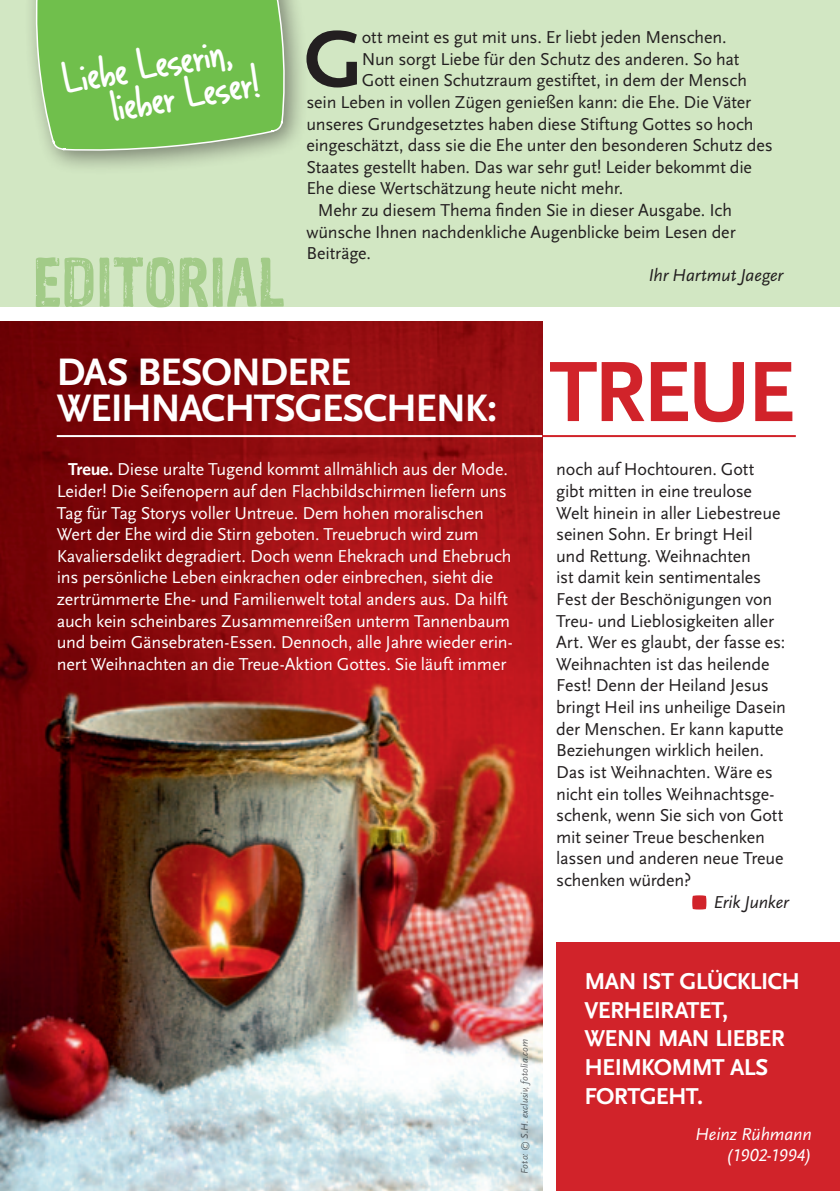
<style>
.page{position:relative;width:840px;height:1191px;background:#fff}
.page>*{position:absolute;margin:0;border:0;box-sizing:border-box;transform-origin:0 0}
.t1{font:700 89.4px "Scala Sans LF";letter-spacing:-.035em;color:#d1232a}
.t2{font:700 83.4px "Scala Sans LF";color:#231f20}
.t3{font:43px/35.2px "Lightupthe World";color:#fff}
.t4{font:700 40px/36px "Scala Sans LF";letter-spacing:-.03em;color:#fff}
.t5{font:700 24px/28.8px "Scala Sans LF";letter-spacing:-.035em;color:#fff}
.t6{font:18px/21.6px "Scala Sans LF";letter-spacing:-.01em;color:#231f20}
.t7{font:18px/21.6px "Scala Sans LF";letter-spacing:-.01em;color:#fff}
.t8{font:italic 18px "Scala Sans LF";letter-spacing:-.005em;color:#231f20}
.t9{font:italic 18px/21.6px "Scala Sans LF";letter-spacing:-.01em;color:#fff;text-align:right}
.t10{font:italic 10px "Scala Sans LF";letter-spacing:.005em;color:#6c6d70}
.s1{font-weight:700}
</style>
<div class="page">
<img style="left:0;top:322px;width:541px;height:869px">
<div style="left:0;top:0;width:839px;height:307px;background:#d2e7c3"></div>
<svg style="left:36px;top:257px;width:247px;height:50px"></svg>
<div style="left:23px;top:0;width:286px;height:175px;background:#231f20;opacity:.5"></div>
<svg style="left:23px;top:0;width:274px;height:159px;background:#80c261"></svg>
<svg style="left:692px;top:895px;width:14px;height:14px"></svg>
<div style="left:556px;top:943px;width:283px;height:248px;background:#d1232a"></div>
<hr style="left:57px;top:435px;width:484px;height:2px;background:#fff">
<hr style="left:541px;top:435px;width:254px;height:2px;background:#d1232a">
<h3 class="t3" style="left:102px;top:53px;width:150px;text-indent:-42px;rotate:-10deg">Liebe Leserin, lieber Leser!</h3>
<h2 class="t2" style="left:304px;top:10px;width:61px">G</h2>
<p class="t6" style="left:361px;top:27px;width:366px">ott meint es gut mit uns. Er liebt jeden Menschen.</p>
<p class="t6" style="left:361px;top:48px;width:379px">Nun sorgt Liebe für den Schutz des anderen. So hat</p>
<p class="t6" style="left:361px;top:70px;width:386px">Gott einen Schutzraum gestiftet, in dem der Mensch</p>
<p class="t6" style="left:306px;top:91px;width:446px">sein Leben in vollen Zügen genießen kann: die Ehe. Die Väter</p>
<p class="t6" style="left:306px;top:113px;width:448px">unseres Grundgesetztes haben diese Stiftung Gottes so hoch</p>
<p class="t6" style="left:306px;top:135px;width:467px">eingeschätzt, dass sie die Ehe unter den besonderen Schutz des</p>
<p class="t6" style="left:306px;top:156px;width:447px">Staates gestellt haben. Das war sehr gut! Leider bekommt die</p>
<p class="t6" style="left:306px;top:178px;width:318px">Ehe diese Wertschätzung heute nicht mehr.</p>
<p class="t6" style="left:317px;top:199px;width:415px">Mehr zu diesem Thema finden Sie in dieser Ausgabe. Ich</p>
<p class="t6" style="left:306px;top:221px;width:430px">wünsche Ihnen nachdenkliche Augenblicke beim Lesen der</p>
<p class="t6" style="left:306px;top:243px;width:66px">Beiträge.</p>
<p class="t8" style="left:648px;top:264px;width:136px">Ihr Hartmut Jaeger</p>
<h3 class="t4" style="left:57px;top:354px;width:441px">DAS BESONDERE<br>WEIHNACHTSGESCHENK:</h3>
<p class="t7" style="left:57px;top:459px;width:457px;text-indent:11px"><span class="s1">Treue.</span> Diese uralte Tugend kommt allmählich aus der Mode.<br>Leider! Die Seifenopern auf den Flachbildschirmen liefern uns Tag für Tag Storys voller Untreue. Dem hohen moralischen Wert der Ehe wird die Stirn geboten. Treuebruch wird zum Kavaliersdelikt degradiert. Doch wenn Ehekrach und Ehebruch ins persönliche Leben einkrachen oder einbrechen, sieht die zertrümmerte Ehe- und Familienwelt total anders aus. Da hilft auch kein scheinbares Zusammenreißen unterm Tannenbaum und beim Gänsebraten-Essen. Dennoch, alle Jahre wieder erin&shy;nert Weihnachten an die Treue-Aktion Gottes. Sie läuft immer</p>
<h1 class="t1" style="left:549px;top:338px;width:247px">TREUE</h1>
<p class="t6" style="left:556px;top:459px;width:231px">noch auf Hochtouren. Gott gibt mitten in eine treulose<br>Welt hinein in aller Liebestreue seinen Sohn. Er bringt Heil und Rettung. Weihnachten<br>ist damit kein sentimentales<br>Fest der Beschönigungen von<br>Treu- und Lieblosigkeiten aller<br>Art. Wer es glaubt, der fasse es:<br>Weihnachten ist das heilende<br>Fest! Denn der Heiland Jesus bringt Heil ins unheilige Dasein der Menschen. Er kann kaputte<br>Beziehungen wirklich heilen.<br>Das ist Weihnachten. Wäre es nicht ein tolles Weihnachtsge&shy;schenk, wenn Sie sich von Gott mit seiner Treue beschenken lassen und anderen neue Treue schenken würden?</p>
<p class="t8" style="left:713px;top:891px;width:77px">Erik Junker</p>
<p class="t10" style="left:518px;top:1173px;width:136px;rotate:-90deg">Foto: © S.H. exclusiv, fotolia.com</p>
<h3 class="t5" style="left:584px;top:966px;width:217px">MAN IST GLÜCKLICH<br>VERHEIRATET,<br>WENN MAN LIEBER<br>HEIMKOMMT ALS<br>FORTGEHT.</h3>
<p class="t9" style="left:694px;top:1123px;width:118px">Heinz Rühmann (1902-1994)</p>
</div>
